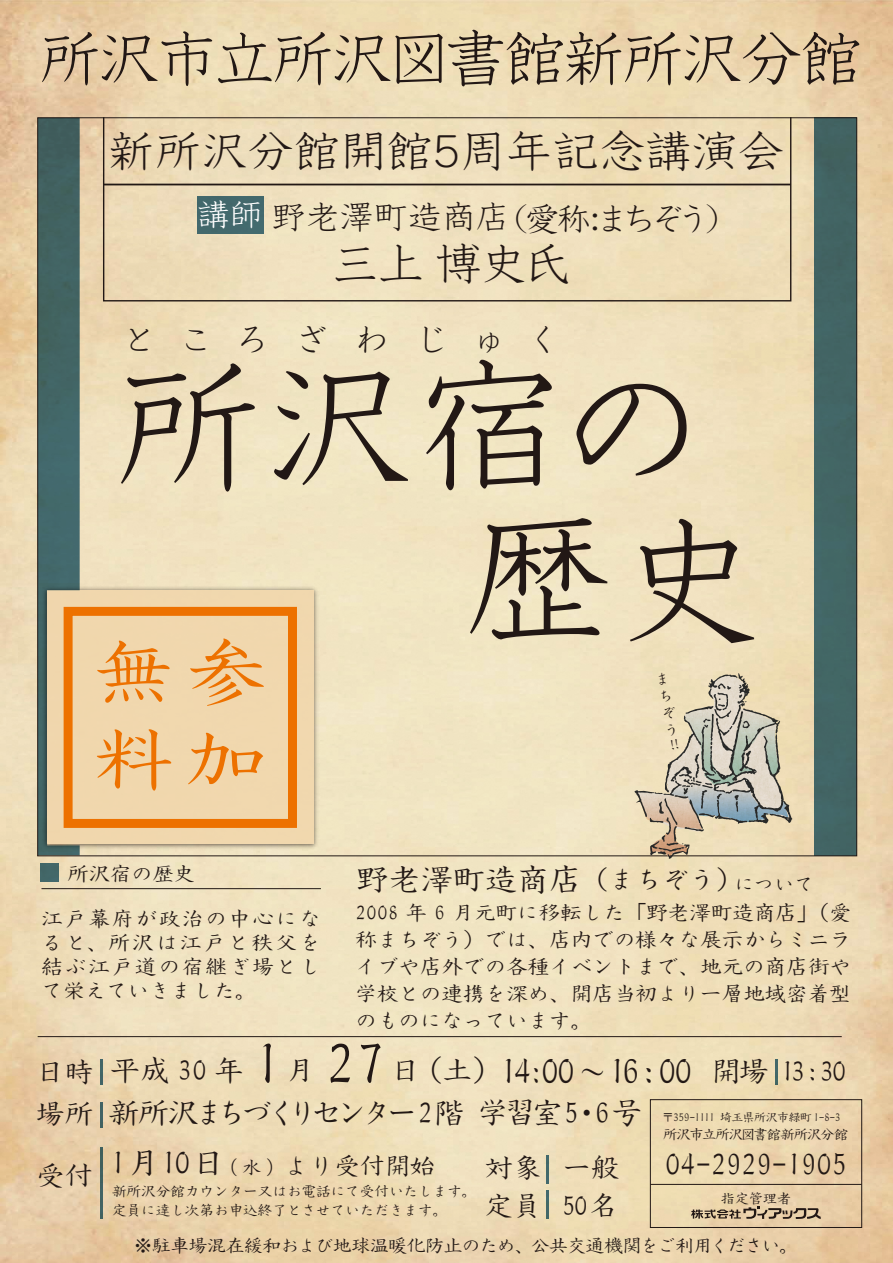
<style>
.page{position:relative;width:893px;height:1263px;background:#fff}
.page>*{position:absolute;margin:0;border:0;box-sizing:border-box;transform-origin:0 0}
.t1{font:150px/153.4px "FGP Kyokasho NT M";color:#221815}
.t2{font:74.18px/87.1px "FG Kaisho NT M";color:#ed7100;scale:1.08 1}
.t3{font:62.4px "FGP Kyokasho NT M";letter-spacing:-.06em;color:#221815}
.t4{font:46.28px "FGP Kyokasho NT M";color:#221815}
.t5{font:45px "FGP Kyokasho NT M";color:#221815}
.t6{font:33.75px "FGP Kyokasho NT M";letter-spacing:.9em;color:#221815}
.t7{font:33.15px "FG Kaisho NT M";letter-spacing:.015em;color:#221815}
.t8{font:33px "FGP Kyokasho NT M";color:#221815}
.t9{font:31.88px "FG Kaisho NT M";letter-spacing:-.025em;color:#221815}
.t10{font:31.5px "FGP Kyokasho NT M";color:#fff}
.t11{font:31.35px "FG Kaisho NT M";color:#221815}
.t12{font:30.67px "FG Kaisho NT M";letter-spacing:-.15em;color:#221815}
.t13{font:29.62px "FG Kaisho NT M";color:#221815}
.t14{font:28.35px/42.3px "FG Kaisho NT M";color:#221815}
.t15{font:28.2px/37.8px "FG Kaisho NT M";color:#221815}
.t16{font:25.28px "FG Kaisho NT M";color:#221815}
.t17{font:21px/26.8px "FG Kaisho NT M";color:#221815;text-align:justify}
.t18{font:20.7px "FG Kaisho NT M";color:#221815}
.t19{font:19.5px "FG Kaisho NT M";color:#221815}
.t20{font:18.75px "FG Kaisho NT M";letter-spacing:-.025em;color:#221815}
.t21{font:14.77px/17.3px "FG Kaisho NT M";color:#221815;text-align:justify}
.t22{font:14.55px/19.6px "FG Kaisho NT M";color:#221815}
.t23{font:14.25px "FG Kaisho NT M";letter-spacing:-.07em;color:#221815}
.t24{font:13.95px "FG Kaisho NT M";color:#221815}
.t25{font:11.77px "FG Kaisho NT M";letter-spacing:-.035em;color:#221815}
.s1{font-size:26.25px}
.s2{font-size:59.85px}
.s3{font-size:36.83px}
.s4{font-size:26.7px}
.s5{font-size:29.47px}
.s6{font-size:19.27px}
</style>
<div class="page">
<img style="left:0;top:0;width:893px;height:1263px">
<div style="left:198px;top:196px;width:66px;height:38px;background:#43696d"></div>
<svg style="left:691px;top:1207px;width:130px;height:12px;background:#a59277"></svg>
<hr style="left:38px;top:1036px;width:804px;height:1px;background:#221815">
<div style="left:815px;top:118px;width:42px;height:738px;background:#426564"></div>
<div style="left:650px;top:1099px;width:212px;height:129px;border:1px solid #221815"></div>
<hr style="left:41px;top:888px;width:280px;height:1px;background:#221815">
<div style="left:103px;top:116px;width:688px;height:185px;border:1px solid #221815"></div>
<hr style="left:104px;top:184px;width:687px;height:1px;background:#221815">
<div style="left:41px;top:863px;width:18px;height:19px;background:#436768"></div>
<hr style="left:100px;top:1059px;width:3px;height:26px;background:#004469">
<hr style="left:100px;top:1102px;width:3px;height:26px;background:#004469">
<hr style="left:546px;top:1155px;width:3px;height:28px;background:#004469">
<hr style="left:775px;top:1059px;width:3px;height:26px;background:#004469">
<hr style="left:546px;top:1190px;width:3px;height:28px;background:#004469">
<hr style="left:100px;top:1148px;width:3px;height:71px;background:#004469">
<img style="left:80px;top:584px;width:241px;height:267px">
<div style="left:47px;top:591px;width:267px;height:253px;background:#f1d6ab"></div>
<div style="left:64px;top:607px;width:233px;height:221px;border:9px solid #ed7100"></div>
<hr style="left:650px;top:1184px;width:212px;height:1px;background:#221815">
<svg style="left:38px;top:118px;width:42px;height:737px"></svg>
<svg style="left:633px;top:673px;width:160px;height:186px;background:#ccc2aa"></svg>
<h3 class="t3" style="left:39px;top:27px;width:825px">所沢市立所沢図書館新所沢分館</h3>
<h3 class="t5" style="left:108px;top:128px;width:678px">新所沢分館開館５周年記念講演会</h3>
<h3 class="t10" style="left:198px;top:199px;width:66px">講師</h3>
<h3 class="t8" style="left:272px;top:202px;width:452px">野老澤町造商店（愛称：まちぞう）</h3>
<h3 class="t4" style="left:332px;top:241px;width:241px">三上 博史氏</h3>
<h3 class="t6" style="left:126px;top:323px;width:429px">ところざわじゅく</h3>
<h1 class="t1" style="left:463px;top:350px;width:301px;text-indent:-350px">所沢宿の歴史</h1>
<h2 class="t2" style="left:94px;top:629px;width:159px">無参料加</h2>
<p class="t21" style="left:654px;top:672px;width:9px;rotate:-10deg">まちぞう</p>
<p class="t18" style="left:68px;top:863px;width:129px">所沢宿の歴史</p>
<h3 class="t11" style="left:357px;top:863px;width:388px">野老澤町造商店<span class="s1">（まちぞう）</span></h3>
<p class="t19" style="left:734px;top:874px;width:81px">について</p>
<p class="t17" style="left:41px;top:907px;width:281px;line-height:23.9px">江戸幕府が政治の中心になると、所沢は江戸と秩父を結ぶ江戸道の宿継ぎ場として栄えていきました。</p>
<p class="t17" style="left:355px;top:899px;width:497px">2008 年 6 月元町に移転した「野老澤町造商店」（愛称まちぞう）では、店内での様々な展示からミニライブや店外での各種イベントまで、地元の商店街や学校との連携を深め、開店当初より一層地域密着型のものになっています。</p>
<h3 class="t13" style="left:111px;top:1056px;width:737px">平成 30 年 <span class="s2">1</span>月 <span class="s2">27</span> 日（土）<span class="s3">14:00</span> <span class="s4">～</span> <span class="s3">16：00</span> <span class="s5">開場 13：30</span></h3>
<h3 class="t14" style="left:36px;top:1050px;width:58px">日時場所</h3>
<h3 class="t14" style="left:36px;top:1155px;width:58px">受付</h3>
<h3 class="t15" style="left:485px;top:1149px;width:58px">対象定員</h3>
<h3 class="t15" style="left:562px;top:1149px;width:59px">一般<br>50名</h3>
<h3 class="t12" style="left:109px;top:1098px;width:535px">新所沢まちづくりセンター 2階 学習室5・6号</h3>
<p class="t25" style="left:662px;top:1111px;width:180px">〒359-1111 埼玉県所沢市緑町 1-8-3</p>
<p class="t23" style="left:663px;top:1127px;width:187px">所沢市立所沢図書館新所沢分館</p>
<h3 class="t9" style="left:665px;top:1148px;width:184px">04-2929-1905</h3>
<h3 class="t7" style="left:110px;top:1146px;width:167px">1月10日<span class="s6">(水)</span></h3>
<p class="t16" style="left:284px;top:1153px;width:153px">より受付開始</p>
<p class="t22" style="left:112px;top:1181px;width:366px">新所沢分館カウンター又はお電話にて受付いたします。定員に達し次第お申込終了とさせていただきます。</p>
<p class="t24" style="left:721px;top:1191px;width:71px">指定管理者</p>
<p class="t20" style="left:134px;top:1236px;width:666px">※駐車場混在緩和および地球温暖化防止のため、公共交通機関をご利用ください。</p>
</div>
